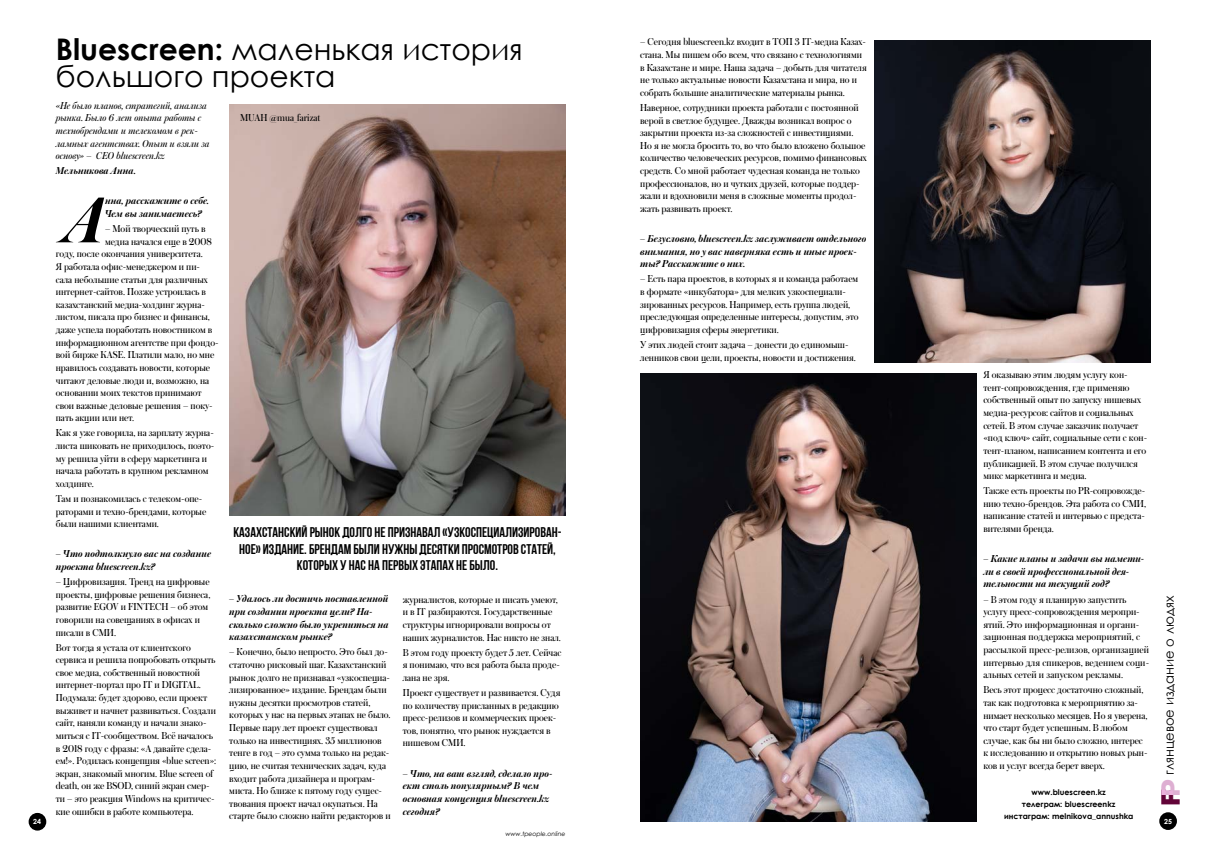
<style>
.page{position:relative;width:1206px;height:859px;background:#fff}
.page>*{position:absolute;margin:0;border:0;box-sizing:border-box;transform-origin:0 0}
.t1{font:italic 600 68.08px "Austin Cyr";color:#000}
.t2{font:29.75px/27.1px "Century Gothic";color:#000}
.t3{font:14px/16.8px "Bebas Neue Cyrillic";color:#000;text-align:center}
.t4{font:13.12px "Century Gothic";color:#000}
.t5{font:10.5px/12.6px "Austin Cyr";color:#000}
.t6{font:italic 600 10.5px/12.6px "Austin Cyr";color:#000}
.t7{font:italic 10.5px/12.6px "Austin Cyr";color:#000}
.t8{font:700 7.88px/11.9px "Century Gothic";color:#000;text-align:center}
.t9{font:700 7px "Century Gothic";color:#fff}
.t10{font:italic 6.12px "Century Gothic";color:#000}
.s1{font-weight:700}
.s2{font-family:"Gotham Pro";font-weight:900;font-size:26.25px;color:#620438}
.s3{font-family:"Gotham Pro";font-weight:900;font-size:26.25px;color:#deafd2}
</style>
<div class="page">
<div style="left:1159px;top:812px;width:17px;height:17px;background:#000;border-radius:50%"></div>
<div style="left:29px;top:812px;width:17px;height:18px;background:#000;border-radius:50%"></div>
<img style="left:229px;top:104px;width:337px;height:411px">
<img style="left:640px;top:373px;width:336px;height:448px">
<img style="left:874px;top:41px;width:276px;height:321px">
<h2 class="t2" style="left:56px;top:35px;width:468px"><span class="s1">Bluescreen:</span> маленькая история большого проекта</h2>
<p class="t5" style="left:240px;top:111px;width:82px">MUAH @mua_farizat</p>
<p class="t5" style="left:640px;top:35px;width:228px">– Сегодня bluescreen.kz входит в ТОП 3 IT-медиа Казах&shy;стана. Мы пишем обо всем, что связано с технологиями в Казахстане и мире. Наша задача – добыть для читателя не только актуальные новости Казахстана и мира, но и собрать большие аналитические материалы рынка.</p>
<p class="t5" style="left:640px;top:101px;width:228px">Наверное, сотрудники проекта работали с постоянной верой в светлое будущее. Дважды возникал вопрос о закрытии проекта из-за сложностей с инвестициями.<br>Но я не могла бросить то, во что было вложено большое количество человеческих ресурсов, помимо финансовых средств. Со мной работает чудесная команда не только профессионалов, но и чутких друзей, которые поддер&shy;жали и вдохновили меня в сложные моменты продол&shy;жать развивать проект.</p>
<p class="t6" style="left:640px;top:232px;width:228px">– Безусловно, bluescreen.kz заслуживает отдельного внимания, но у вас наверняка есть и иные проек&shy;ты? Расскажите о них.</p>
<p class="t5" style="left:640px;top:272px;width:220px">– Есть пара проектов, в которых я и команда работаем в формате «инкубатора» для мелких узкоспециали&shy;зированных ресурсов. Например, есть группа людей, преследующая определенные интересы, допустим, это цифровизация сферы энергетики.</p>
<p class="t5" style="left:640px;top:338px;width:217px">У этих людей стоит задача – донести до единомыш&shy;ленников свои цели, проекты, новости и достижения.</p>
<p class="t7" style="left:56px;top:99px;width:155px">«Не было планов, стратегий, анализа рынка. Было 6 лет опыта работы с технобрендами и телекомом в рек&shy;ламных агентствах. Опыт и взяли за основу» – CEO bluescreen.kz</p>
<p class="t6" style="left:56px;top:164px;width:81px">Мельникова Анна.</p>
<h1 class="t1" style="left:65px;top:172px;width:42px">А</h1>
<p class="t6" style="left:105px;top:194px;width:106px">нна, расскажите о себе.<br>Чем вы занимаетесь?</p>
<p class="t5" style="left:105px;top:222px;width:102px">– Мой творческий путь в</p>
<p class="t5" style="left:105px;top:235px;width:109px">медиа начался еще в 2008</p>
<p class="t5" style="left:56px;top:247px;width:148px">году, после окончания университета.</p>
<p class="t5" style="left:56px;top:260px;width:146px">Я работала офис-менеджером и пи-</p>
<p class="t5" style="left:56px;top:272px;width:153px">сала небольшие статьи для различных</p>
<p class="t5" style="left:56px;top:285px;width:152px">интернет-сайтов. Позже устроилась в</p>
<p class="t5" style="left:56px;top:298px;width:150px">казахстанский медиа-холдинг журна-</p>
<p class="t5" style="left:56px;top:310px;width:156px">листом, писала про бизнес и финансы,</p>
<p class="t5" style="left:56px;top:323px;width:158px">даже успела поработать новостником в</p>
<p class="t5" style="left:56px;top:335px;width:164px">информационном агентстве при фондо-</p>
<p class="t5" style="left:56px;top:348px;width:160px">вой бирже KASE. Платили мало, но мне</p>
<p class="t5" style="left:56px;top:361px;width:156px">нравилось создавать новости, которые</p>
<p class="t5" style="left:56px;top:373px;width:155px">читают деловые люди и, возможно, на</p>
<p class="t5" style="left:56px;top:386px;width:147px">основании моих текстов принимают</p>
<p class="t5" style="left:56px;top:398px;width:158px">свои важные деловые решения – поку-</p>
<p class="t5" style="left:56px;top:411px;width:80px">пать акции или нет.</p>
<p class="t5" style="left:56px;top:426px;width:160px">Как я уже говорила, на зарплату журна&shy;листа шиковать не приходилось, поэто&shy;му решила уйти в сферу маркетинга и начала работать в крупном рекламном холдинге.</p>
<p class="t5" style="left:56px;top:492px;width:152px">Там и познакомилась с телеком-опе&shy;раторами и техно-брендами, которые были нашими клиентами.</p>
<p class="t6" style="left:56px;top:547px;width:157px">– Что подтолкнуло вас на создание проекта bluescreen.kz?</p>
<p class="t5" style="left:56px;top:575px;width:156px">– Цифровизация. Тренд на цифровые проекты, цифровые решения бизнеса, развитие EGOV и FINTECH – об этом говорили на совещаниях в офисах и писали в СМИ.</p>
<p class="t5" style="left:56px;top:640px;width:162px">Вот тогда я устала от клиентского сервиса и решила попробовать открыть свое медиа, собственный новостной интернет-портал про IT и DIGITAL.<br>Подумала: будет здорово, если проект выживет и начнет развиваться. Создали сайт, наняли команду и начали знако&shy;миться с IT-сообществом. Всё началось в 2018 году с фразы: «А давайте сдела&shy;ем!». Родилась концепция «blue screen»: экран, знакомый многим. Blue screen of death, он же BSOD, синий экран смер&shy;ти – это реакция Windows на критичес&shy;кие ошибки в работе компьютера.</p>
<p class="t5" style="left:983px;top:368px;width:165px">Я оказываю этим людям услугу кон&shy;тент-сопровождения, где применяю собственный опыт по запуску нишевых медиа-ресурсов: сайтов и социальных сетей. В этом случае заказчик получает «под ключ» сайт, социальные сети с кон&shy;тент-планом, написанием контента и его публикацией. В этом случае получился микс маркетинга и медиа.</p>
<p class="t5" style="left:983px;top:484px;width:164px;text-align:justify">Также есть проекты по PR-сопровожде&shy;нию техно-брендов. Эта работа со СМИ, написание статей и интервью с предста&shy;вителями бренда.</p>
<p class="t6" style="left:983px;top:552px;width:162px">– Какие планы и задачи вы намети&shy;ли в своей профессиональной дея&shy;тельности на текущий год?</p>
<p class="t5" style="left:983px;top:592px;width:167px">– В этом году я планирую запустить услугу пресс-сопровождения меропри&shy;ятий. Это информационная и органи&shy;зационная поддержка мероприятий, с рассылкой пресс-релизов, организацией интервью для спикеров, ведением соци&shy;альных сетей и запуском рекламы.</p>
<p class="t5" style="left:983px;top:683px;width:166px">Весь этот процесс достаточно сложный, так как подготовка к мероприятию за&shy;нимает несколько месяцев. Но я уверена, что старт будет успешным. В любом случае, как бы ни было сложно, интерес к исследованию и открытию новых рын&shy;ков и услуг всегда берет вверх.</p>
<p class="t8" style="left:1004px;top:785px;width:131px">www.bluescreen.kz<br>телеграм: bluescreenkz инстаграм: melnikova_annushka</p>
<h3 class="t3" style="left:233px;top:523px;width:329px">Казахстанский рынок долго не признавал «узкоспециализирован&shy;ное» издание. Брендам были нужны десятки просмотров статей, которых у нас на первых этапах не было.</h3>
<p class="t6" style="left:229px;top:592px;width:161px">– Удалось ли достичь поставленной при создании проекта цели? На&shy;сколько сложно было укрепиться на казахстанском рынке?</p>
<p class="t5" style="left:229px;top:645px;width:163px">– Конечно, было непросто. Это был до&shy;статочно рисковый шаг. Казахстанский рынок долго не признавал «узкоспециа&shy;лизированное» издание. Брендам были нужны десятки просмотров статей, которых у нас на первых этапах не было.<br>Первые пару лет проект существовал только на инвестициях. 35 миллионов тенге в год – это сумма только на редак&shy;цию, не считая технических задач, куда входит работа дизайнера и програм&shy;миста. Но ближе к пятому году сущес&shy;твования проект начал окупаться. На старте было сложно найти редакторов и</p>
<p class="t4" style="left:1159px;top:805px;width:212px;rotate:-90deg"><span class="s2">F</span><span class="s3">P</span> глянцевое издание о людях</p>
<p class="t5" style="left:403px;top:592px;width:160px">журналистов, которые и писать умеют, и в IT разбираются. Государственные структуры игнорировали вопросы от наших журналистов. Нас никто не знал.</p>
<p class="t5" style="left:403px;top:645px;width:160px">В этом году проекту будет 5 лет. Сейчас я понимаю, что вся работа была проде&shy;лана не зря.</p>
<p class="t5" style="left:403px;top:685px;width:159px">Проект существует и развивается. Судя по количеству присланных в редакцию пресс-релизов и коммерческих проек&shy;тов, понятно, что рынок нуждается в нишевом СМИ.</p>
<p class="t6" style="left:403px;top:766px;width:151px">– Что, на ваш взгляд, сделало про&shy;ект столь популярным? В чем основная концепция bluescreen.kz сегодня?</p>
<p class="t9" style="left:33px;top:816px;width:9px">24</p>
<p class="t9" style="left:1164px;top:815px;width:9px">25</p>
<p class="t10" style="left:505px;top:829px;width:62px">www.tpeople.online</p>
</div>
